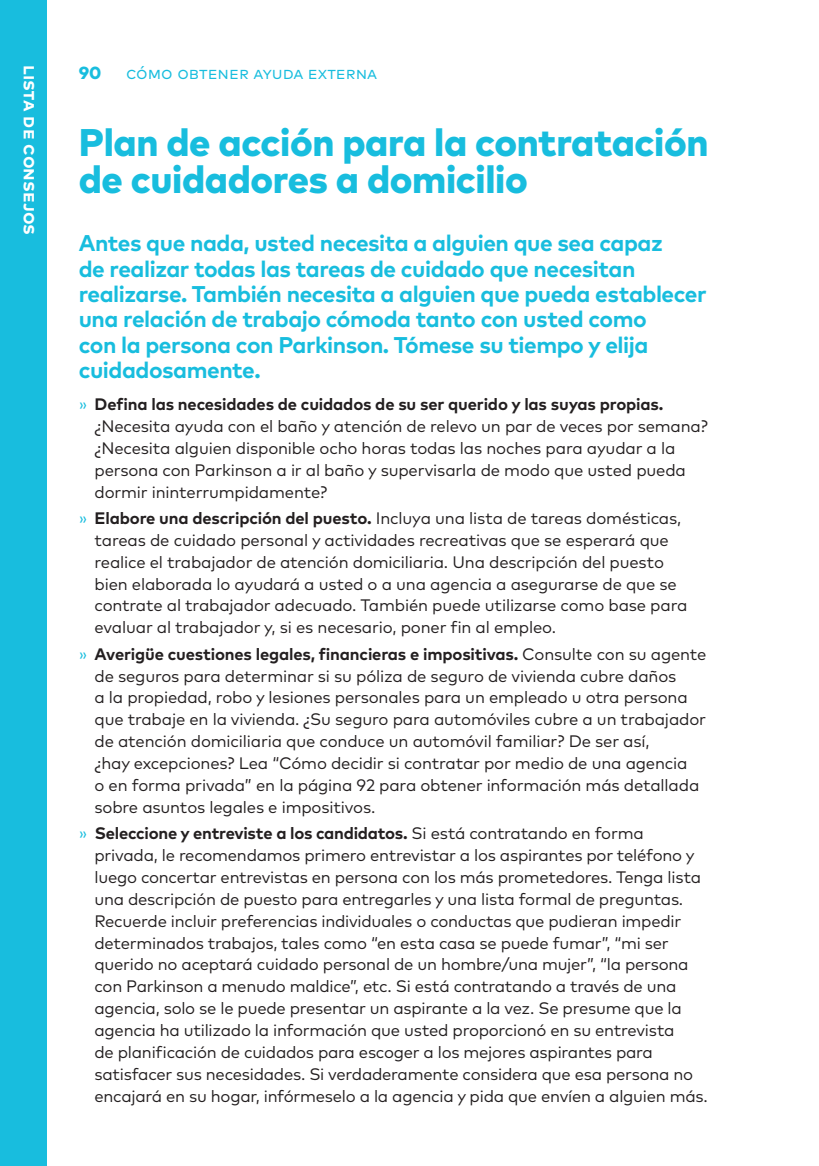
<style>
.page{position:relative;width:819px;height:1166px;background:#fff}
.page>*{position:absolute;margin:0;border:0;box-sizing:border-box;transform-origin:0 0}
.t1{font:800 38.5px/36.8px "Mark OT";letter-spacing:-.01em;color:#18bdde}
.t2{font:700 22.75px/25.4px "Mark OT";letter-spacing:-.02em;color:#18bdde}
.t3{font:700 19.25px "Mark OT";letter-spacing:.005em;color:#fff}
.t4{font:17.5px "Mark OT";color:#18bdde}
.t5{font:800 17.5px "Mark OT";color:#18bdde}
.t6{font:16.62px/21.9px "Mark OT";letter-spacing:-.015em;color:#231f20}
.s1{color:#18bdde}
.s2{font-weight:700}
</style>
<div class="page">
<div style="left:0;top:0;width:47px;height:1166px;background:#18bdde"></div>
<p class="t3" style="left:43px;top:65px;width:172px;rotate:90deg">Lista de consejos</p>
<p class="t5" style="left:79px;top:61px;width:24px">90</p>
<p class="t4" style="left:126px;top:62px;width:249px">Cómo obtener ayuda externa</p>
<h1 class="t1" style="left:79px;top:123px;width:631px">Plan de acción para la contratación de cuidadores a domicilio</h1>
<p class="t2" style="left:79px;top:230px;width:629px">Antes que nada, usted necesita a alguien que sea capaz<br>de realizar todas las tareas de cuidado que necesitan realizarse. También necesita a alguien que pueda establecer una relación de trabajo cómoda tanto con usted como<br>con la persona con Parkinson. Tómese su tiempo y elija cuidadosamente.</p>
<p class="t6" style="left:94px;top:393px;width:615px;text-indent:-16px"><span class="s1">»</span> <span class="s2">Defina las necesidades de cuidados de su ser querido y las suyas propias. </span>¿Necesita ayuda con el baño y atención de relevo un par de veces por semana? ¿Necesita alguien disponible ocho horas todas las noches para ayudar a la persona con Parkinson a ir al baño y supervisarla de modo que usted pueda dormir ininterrumpidamente?</p>
<p class="t6" style="left:94px;top:507px;width:594px;text-indent:-16px"><span class="s1">»</span> <span class="s2">Elabore una descripción del puesto.</span> Incluya una lista de tareas domésticas, tareas de cuidado personal y actividades recreativas que se esperará que realice el trabajador de atención domiciliaria. Una descripción del puesto bien elaborada lo ayudará a usted o a una agencia a asegurarse de que se contrate al trabajador adecuado. También puede utilizarse como base para evaluar al trabajador y, si es necesario, poner fin al empleo.</p>
<p class="t6" style="left:94px;top:642px;width:614px;text-indent:-16px"><span class="s1">»</span> <span class="s2">Averigüe cuestiones legales, financieras e impositivas.</span> Consulte con su agente de seguros para determinar si su póliza de seguro de vivienda cubre daños<br>a la propiedad, robo y lesiones personales para un empleado u otra persona que trabaje en la vivienda. ¿Su seguro para automóviles cubre a un trabajador de atención domiciliaria que conduce un automóvil familiar? De ser así,<br>¿hay excepciones? Lea “Cómo decidir si contratar por medio de una agencia<br>o en forma privada” en la página 92 para obtener información más detallada sobre asuntos legales e impositivos.</p>
<p class="t6" style="left:95px;top:822px;width:615px;text-indent:-16px"><span class="s1">»</span> <span class="s2">Seleccione y entreviste a los candidatos.</span> Si está contratando en forma privada, le recomendamos primero entrevistar a los aspirantes por teléfono y luego concertar entrevistas en persona con los más prometedores. Tenga lista una descripción de puesto para entregarles y una lista formal de preguntas.<br>Recuerde incluir preferencias individuales o conductas que pudieran impedir determinados trabajos, tales como “en esta casa se puede fumar”, “mi ser querido no aceptará cuidado personal de un hombre/una mujer”, “la persona con Parkinson a menudo maldice”, etc. Si está contratando a través de una agencia, solo se le puede presentar un aspirante a la vez. Se presume que la agencia ha utilizado la información que usted proporcionó en su entrevista<br>de planificación de cuidados para escoger a los mejores aspirantes para satisfacer sus necesidades. Si verdaderamente considera que esa persona no encajará en su hogar, infórmeselo a la agencia y pida que envíen a alguien más.</p>
</div>
